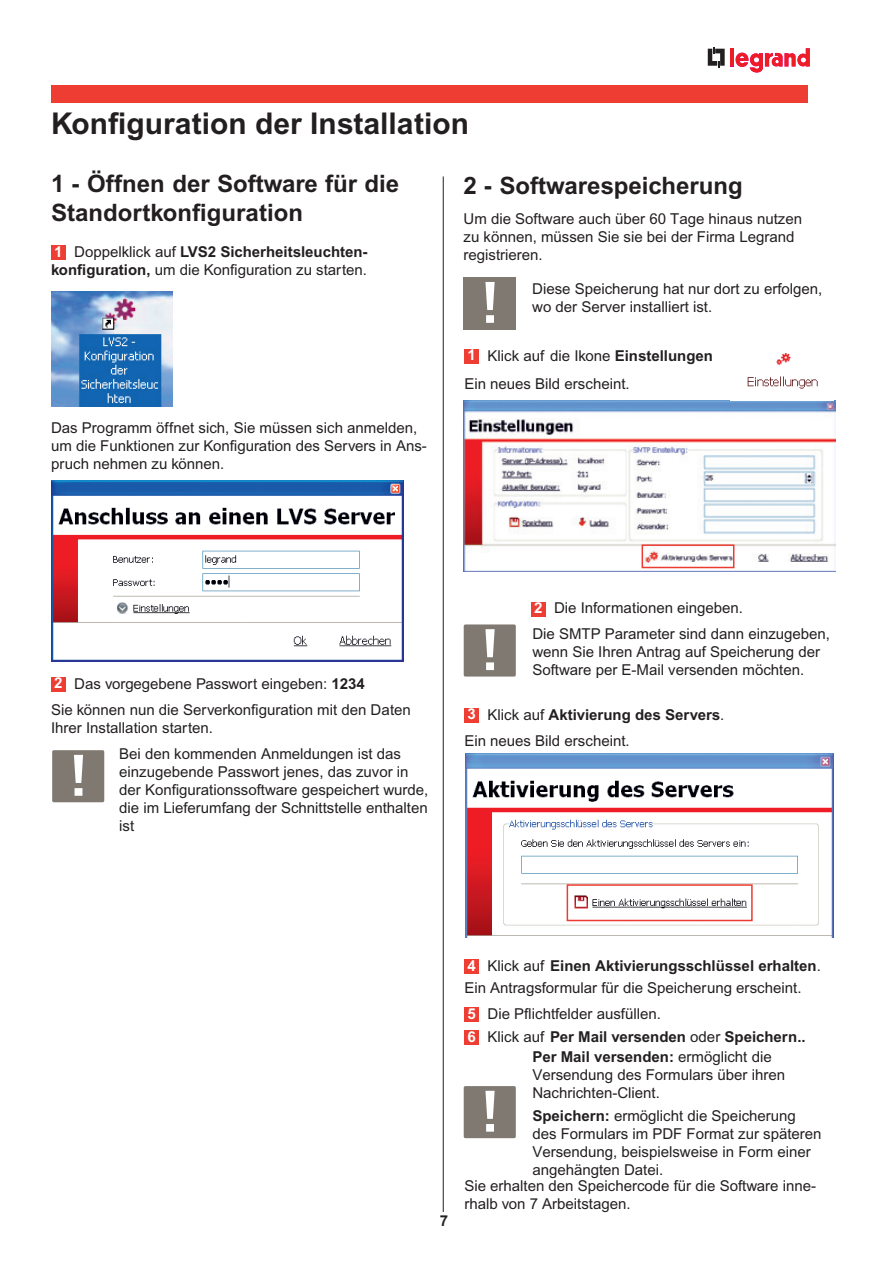
<style>
.page{position:relative;width:893px;height:1263px;background:#fff}
.page>*{position:absolute;margin:0;border:0;box-sizing:border-box;transform-origin:0 0}
.t1{font:700 30px "Arial";color:#231f20}
.t2{font:700 24px/28.8px "Arial";color:#231f20}
.t3{font:15px/18px "Arial";color:#231f20}
.t4{font:700 15px "Arial";color:#231f20}
.s1{font-weight:700;color:#fff}
.s2{font-weight:700}
</style>
<div class="page">
<hr style="left:443px;top:176px;width:1px;height:1036px;background:#231f20">
<div style="left:51px;top:85px;width:757px;height:17px;background:#ee3e34"></div>
<svg style="left:708px;top:47px;width:17px;height:20px"></svg>
<hr style="left:730px;top:48px;width:4px;height:19px;background:#ed028c">
<hr style="left:730px;top:48px;width:4px;height:18px;background:#ee1d23">
<svg style="left:735px;top:48px;width:75px;height:25px"></svg>
<div style="left:51px;top:245px;width:15px;height:15px;background:#ee3e34"></div>
<img style="left:51px;top:291px;width:121px;height:115px">
<img style="left:51px;top:480px;width:353px;height:182px">
<div style="left:51px;top:677px;width:15px;height:14px;background:#ee3e34"></div>
<div style="left:464px;top:349px;width:15px;height:14px;background:#ee3e34"></div>
<div style="left:531px;top:602px;width:15px;height:14px;background:#ee3e34"></div>
<div style="left:464px;top:708px;width:15px;height:14px;background:#ee3e34"></div>
<div style="left:464px;top:959px;width:15px;height:15px;background:#ee3e34"></div>
<div style="left:464px;top:1007px;width:15px;height:15px;background:#ee3e34"></div>
<div style="left:464px;top:1030px;width:15px;height:15px;background:#ee3e34"></div>
<img style="left:463px;top:400px;width:372px;height:172px">
<div style="left:464px;top:624px;width:52px;height:52px;background:#7f7972;border-radius:2px"></div>
<svg style="left:485px;top:629px;width:10px;height:41px"></svg>
<div style="left:642px;top:544px;width:92px;height:24px;border:2px solid #ee3b32"></div>
<img style="left:466px;top:753px;width:368px;height:185px">
<div style="left:567px;top:884px;width:186px;height:37px;border:2px solid #ee3b32"></div>
<div style="left:464px;top:1086px;width:52px;height:52px;background:#7f7972;border-radius:2px"></div>
<svg style="left:485px;top:1091px;width:10px;height:41px"></svg>
<svg style="left:464px;top:277px;width:52px;height:52px;background:#8b867f"></svg>
<div style="left:52px;top:750px;width:52px;height:52px;background:#7f7972;border-radius:2px"></div>
<svg style="left:74px;top:755px;width:9px;height:41px"></svg>
<img style="left:747px;top:353px;width:71px;height:36px">
<h1 class="t1" style="left:51px;top:106px;width:420px">Konfiguration der Installation</h1>
<h2 class="t2" style="left:51px;top:169px;width:350px">1 - Öffnen der Software für die<br>Standortkonfiguration</h2>
<p class="t3" style="left:51px;top:243px;width:318px"><span class="s1">1</span> Doppelklick auf <span class="s2">LVS2 Sicherheitsleuchten&shy;konfiguration,</span> um die Konfiguration zu starten.</p>
<p class="t3" style="left:51px;top:419px;width:377px">Das Programm öffnet sich, Sie müssen sich anmelden, um die Funktionen zur Konfiguration des Servers in Ans&shy;pruch nehmen zu können.</p>
<h2 class="t2" style="left:463px;top:171px;width:281px">2 - Softwarespeicherung</h2>
<p class="t3" style="left:463px;top:210px;width:340px">U m die Software auch über 60 Tage hinaus nutzen zu können, müssen Sie sie bei der Firma Legrand registrieren.</p>
<p class="t3" style="left:532px;top:279px;width:292px">Diese Speicherung hat nur dort zu erfolgen, wo der Server installiert ist.</p>
<p class="t3" style="left:464px;top:341px;width:250px;line-height:28.3px"><span class="s1">1</span> Klick auf die I kone <span class="s2">Einstellungen<br></span>Ein neues Bild erscheint.</p>
<p class="t3" style="left:51px;top:670px;width:361px;line-height:26.5px"><span class="s1">2</span> Das vorgegebene Passwort eingeben: <span class="s2">1234<br></span>Sie können nun die Serverkonfiguration mit den Daten</p>
<p class="t3" style="left:51px;top:719px;width:164px">I hrer I nstallation starten.</p>
<p class="t3" style="left:119px;top:744px;width:311px">Bei den kommenden Anmeldungen ist das einzugebende Passwort jenes, das zuvor in der Konfigurationssoftware gespeichert wurde, die im Lieferumfang der Schnittstelle enthalten ist</p>
<p class="t3" style="left:534px;top:599px;width:210px"><span class="s1">2</span> Die I nformationen eingeben.</p>
<p class="t3" style="left:532px;top:625px;width:299px">Die SMTP Parameter sind dann einzugeben, wenn Sie I hren Antrag auf Speicherung der<br>Software per E-Mail versenden möchten.</p>
<p class="t3" style="left:464px;top:701px;width:262px;line-height:26.5px"><span class="s1">3</span> Klick auf <span class="s2">Aktivierung des Servers</span>.<br>Ein neues Bild erscheint.</p>
<p class="t4" style="left:440px;top:1212px;width:10px">7</p>
<p class="t3" style="left:464px;top:954px;width:358px;line-height:22.2px"><span class="s1">4</span> Klick auf <span class="s2">Einen Aktivierungsschlüssel erhalten</span>.<br>Ein Antragsformular für die Speicherung erscheint.</p>
<p class="t3" style="left:468px;top:1003px;width:340px;line-height:22.2px"><span class="s1">5</span> Die Pflichtfelder ausfüllen.<br><span class="s1">6</span> Klick auf <span class="s2">Per Mail versenden</span> oder <span class="s2">Speichern..</span></p>
<p class="t3" style="left:532px;top:1048px;width:254px"><span class="s2">Per Mail versenden:</span> ermöglicht die<br>Versendung des Formulars über ihren<br>Nachrichten-Client.</p>
<p class="t3" style="left:532px;top:1106px;width:291px"><span class="s2">Speichern:</span> ermöglicht die Speicherung des Formulars im PDF Format zur späteren Versendung, beispielsweise in Form einer angehängten Datei.</p>
<p class="t3" style="left:464px;top:1177px;width:353px">Sie erhalten den Speichercode für die Software inne&shy;rhalb von 7 Arbeitstagen.</p>
</div>
